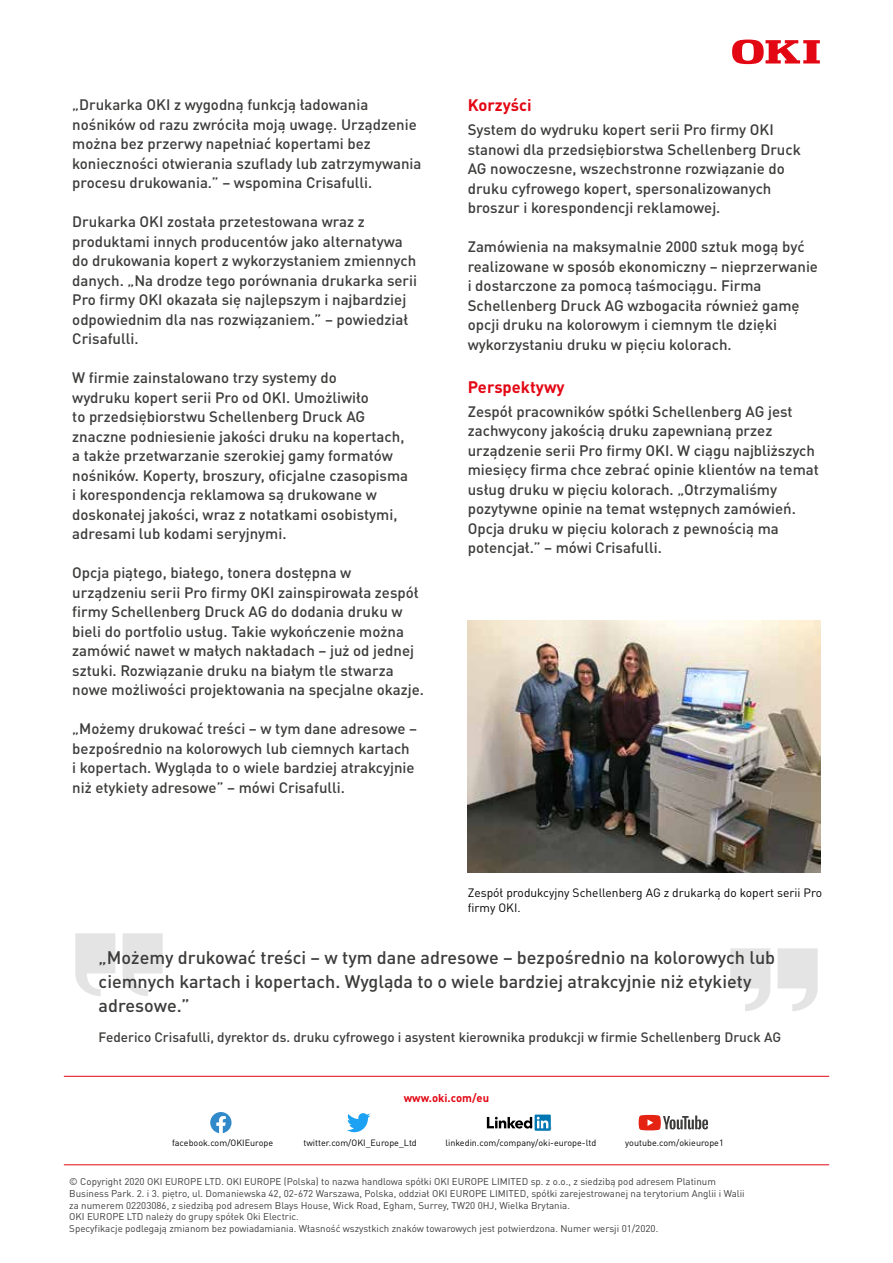
<style>
.page{position:relative;width:893px;height:1263px;background:#fff}
.page>*{position:absolute;margin:0;border:0;box-sizing:border-box;transform-origin:0 0}
.t1{font:500 18px/24px "DIN Pro";color:#3d3c3b}
.t2{font:700 16.5px "DIN Pro";color:#e30613}
.t3{font:500 15px/19.5px "DIN Pro";color:#3c3c3b}
.t4{font:500 13.5px "DIN Pro";color:#3d3c3b}
.t5{font:12px/14.4px "DIN Pro";color:#000}
.t6{font:700 11.25px "DIN Pro";color:#e30613}
.t7{font:9.75px/11.7px "DIN Pro";color:#3c3c3b}
.t8{font:9px "DIN Pro";color:#000}
</style>
<div class="page">
<svg style="left:732px;top:40px;width:88px;height:24px"></svg>
<img style="left:468px;top:621px;width:353px;height:251px">
<hr style="left:64px;top:1076px;width:765px;height:1px;background:#e30613">
<hr style="left:64px;top:1164px;width:765px;height:1px;background:#e30613">
<svg style="left:347px;top:1113px;width:23px;height:19px"></svg>
<svg style="left:639px;top:1115px;width:69px;height:15px"></svg>
<div style="left:535px;top:1114px;width:16px;height:17px;background:#0076b3"></div>
<svg style="left:487px;top:1117px;width:65px;height:12px"></svg>
<svg style="left:210px;top:1112px;width:21px;height:21px"></svg>
<svg style="left:75px;top:933px;width:40px;height:63px"></svg>
<svg style="left:123px;top:933px;width:40px;height:63px"></svg>
<svg style="left:778px;top:948px;width:40px;height:63px"></svg>
<svg style="left:730px;top:948px;width:40px;height:63px"></svg>
<p class="t3" style="left:72px;top:93px;width:351px">„Drukarka OKI z wygodną funkcją ładowania nośników od razu zwróciła moją uwagę. Urządzenie można bez przerwy napełniać kopertami bez konieczności otwierania szuflady lub zatrzymywania procesu drukowania.” – wspomina Crisafulli.</p>
<p class="t3" style="left:72px;top:210px;width:346px">Drukarka OKI została przetestowana wraz z produktami innych producentów jako alternatywa do drukowania kopert z wykorzystaniem zmiennych danych. „Na drodze tego porównania drukarka serii Pro firmy OKI okazała się najlepszym i najbardziej odpowiednim dla nas rozwiązaniem.” – powiedział Crisafulli.</p>
<p class="t3" style="left:72px;top:366px;width:337px">W firmie zainstalowano trzy systemy do<br>wydruku kopert serii Pro od OKI. Umożliwiło<br>to przedsiębiorstwu Schellenberg Druck AG znaczne podniesienie jakości druku na kopertach, a także przetwarzanie szerokiej gamy formatów nośników. Koperty, broszury, oficjalne czasopisma i korespondencja reklamowa są drukowane w doskonałej jakości, wraz z notatkami osobistymi, adresami lub kodami seryjnymi.</p>
<p class="t3" style="left:72px;top:561px;width:353px">Opcja piątego, białego, tonera dostępna w urządzeniu serii Pro firmy OKI zainspirowała zespół firmy Schellenberg Druck AG do dodania druku w bieli do portfolio usług. Takie wykończenie można zamówić nawet w małych nakładach – już od jednej sztuki. Rozwiązanie druku na białym tle stwarza nowe możliwości projektowania na specjalne okazje.</p>
<p class="t3" style="left:72px;top:717px;width:346px">„Możemy drukować treści – w tym dane adresowe – bezpośrednio na kolorowych lub ciemnych kartach i kopertach. Wygląda to o wiele bardziej atrakcyjnie niż etykiety adresowe” – mówi Crisafulli.</p>
<p class="t2" style="left:468px;top:92px;width:65px">Korzyści</p>
<p class="t3" style="left:468px;top:118px;width:335px">System do wydruku kopert serii Pro firmy OKI stanowi dla przedsiębiorstwa Schellenberg Druck AG nowoczesne, wszechstronne rozwiązanie do druku cyfrowego kopert, spersonalizowanych broszur i korespondencji reklamowej.</p>
<p class="t3" style="left:468px;top:235px;width:352px">Zamówienia na maksymalnie 2000 sztuk mogą być realizowane w sposób ekonomiczny – nieprzerwanie i dostarczone za pomocą taśmociągu. Firma Schellenberg Druck AG wzbogaciła również gamę opcji druku na kolorowym i ciemnym tle dzięki wykorzystaniu druku w pięciu kolorach.</p>
<p class="t2" style="left:468px;top:373px;width:98px">Perspektywy</p>
<p class="t3" style="left:468px;top:400px;width:353px">Zespół pracowników spółki Schellenberg AG jest zachwycony jakością druku zapewnianą przez urządzenie serii Pro firmy OKI. W ciągu najbliższych miesięcy firma chce zebrać opinie klientów na temat usług druku w pięciu kolorach. „Otrzymaliśmy pozytywne opinie na temat wstępnych zamówień.<br>Opcja druku w pięciu kolorach z pewnością ma potencjał.” – mówi Crisafulli.</p>
<p class="t5" style="left:468px;top:884px;width:356px">Zespół produkcyjny Schellenberg AG z drukarką do kopert serii Pro firmy OKI.</p>
<p class="t1" style="left:99px;top:943px;width:678px">„Możemy drukować treści – w tym dane adresowe – bezpośrednio na kolorowych lub ciemnych kartach i kopertach. Wygląda to o wiele bardziej atrakcyjnie niż etykiety adresowe.”</p>
<p class="t4" style="left:99px;top:1026px;width:684px">Federico Crisafulli, dyrektor ds. druku cyfrowego i asystent kierownika produkcji w firmie Schellenberg Druck AG</p>
<p class="t6" style="left:404px;top:1088px;width:87px">www.oki.com/eu</p>
<p class="t8" style="left:172px;top:1135px;width:102px">facebook.com/OKIEurope</p>
<p class="t8" style="left:303px;top:1135px;width:115px">twitter.com/OKI_Europe_Ltd</p>
<p class="t8" style="left:446px;top:1135px;width:152px">linkedin.com/company/oki-europe-ltd</p>
<p class="t8" style="left:625px;top:1135px;width:100px">youtube.com/okieurope1</p>
<p class="t7" style="left:69px;top:1175px;width:677px">© Copyright 2020 OKI EUROPE LTD. OKI EUROPE (Polska) to nazwa handlowa spółki OKI EUROPE LIMITED sp. z o.o., z siedzibą pod adresem Platinum Business Park. 2. i 3. piętro, ul. Domaniewska 42, 02-672 Warszawa, Polska, oddział OKI EUROPE LIMITED, spółki zarejestrowanej na terytorium Anglii i Walii za numerem 02203086, z siedzibą pod adresem Blays House, Wick Road, Egham, Surrey, TW20 0HJ, Wielka Brytania.<br>OKI EUROPE LTD należy do grupy spółek Oki Electric.<br>Specyfikacje podlegają zmianom bez powiadamiania. Własność wszystkich znaków towarowych jest potwierdzona. Numer wersji 01/2020.</p>
</div>
